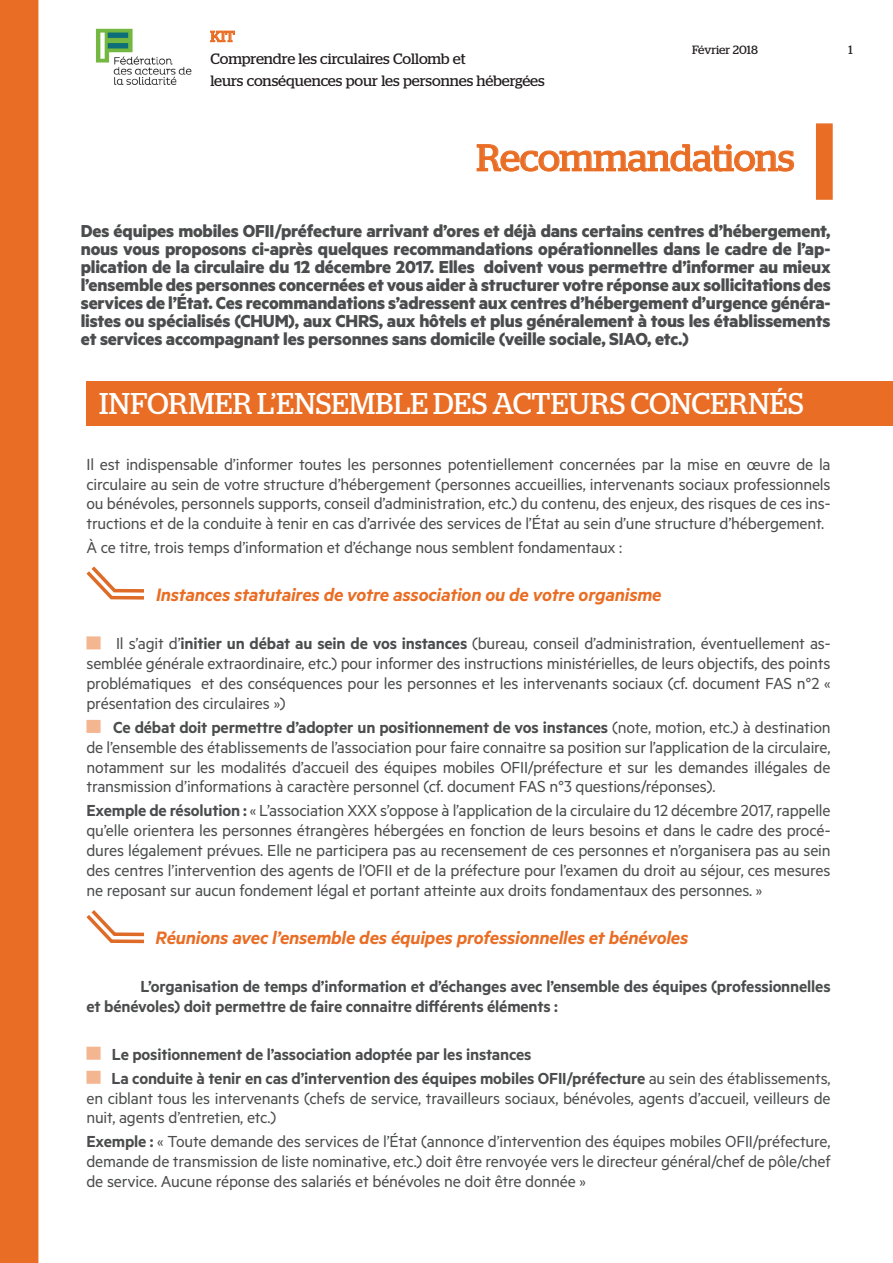
<style>
.page{position:relative;width:893px;height:1263px;background:#fff}
.page>*{position:absolute;margin:0;border:0;box-sizing:border-box;transform-origin:0 0}
.t1{font:37.5px "Stag";letter-spacing:-.015em;color:#e96d24}
.t2{font:30px "Stag";letter-spacing:.01em;color:#fff}
.t3{font:italic 600 20.25px "Metric";letter-spacing:-.01em;color:#e96d24}
.t4{font:700 19.5px/18px "Metric";letter-spacing:-.01em;color:#4b4c4d;text-align:justify}
.t5{font:18px/19.8px "Metric";letter-spacing:-.01em;color:#4b4c4d;text-align:justify}
.t6{font:600 18px/19.8px "Metric";letter-spacing:-.01em;color:#4b4c4d}
.t7{font:15px/22px "Stag";letter-spacing:-.005em;color:#231f20}
.t8{font:15px "Stag";color:#e96d24}
.t9{font:12px "Stag";color:#231f20}
.s1{font-weight:600}
.s2{font-weight:400}
</style>
<div class="page">
<svg style="left:210px;top:30px;width:25px;height:13px"></svg>
<img style="left:95px;top:28px;width:97px;height:57px">
<svg style="left:476px;top:144px;width:318px;height:28px"></svg>
<div style="left:816px;top:123px;width:17px;height:77px;background:#e96d24;border:2px solid #e96d24"></div>
<div style="left:0;top:0;width:38px;height:1263px;background:#e96d24"></div>
<div style="left:86px;top:381px;width:807px;height:45px;background:#e96d24"></div>
<div style="left:86px;top:636px;width:15px;height:13px;background:#f4b691"></div>
<div style="left:86px;top:720px;width:15px;height:13px;background:#f4b691"></div>
<div style="left:86px;top:1047px;width:15px;height:13px;background:#f4b691"></div>
<div style="left:86px;top:1071px;width:15px;height:13px;background:#f4b691"></div>
<svg style="left:86px;top:566px;width:58px;height:34px"></svg>
<svg style="left:86px;top:910px;width:58px;height:34px"></svg>
<p class="t8" style="left:210px;top:28px;width:26px">KIT</p>
<p class="t7" style="left:210px;top:47px;width:336px">Comprendre les circulaires Collomb et<br>leurs conséquences pour les personnes hébergées</p>
<p class="t9" style="left:692px;top:43px;width:67px">Février 2018</p>
<p class="t9" style="left:848px;top:43px;width:6px">1</p>
<h1 class="t1" style="left:477px;top:136px;width:319px">Recommandations</h1>
<p class="t4" style="left:81px;top:221px;width:751px">Des équipes mobiles OFII/préfecture arrivant d’ores et déjà dans certains centres d’hébergement, nous vous proposons ci-après quelques recommandations opérationnelles dans le cadre de l’ap&shy;plication de la circulaire du 12 décembre 2017. Elles doivent vous permettre d’informer au mieux l’ensemble des personnes concernées et vous aider à structurer votre réponse aux sollicitations des services de l’État. Ces recommandations s’adressent aux centres d’hébergement d’urgence généra&shy;listes ou spécialisés (CHUM), aux CHRS, aux hôtels et plus généralement à tous les établissements et services accompagnant les personnes sans domicile (veille sociale, SIAO, etc.)</p>
<h2 class="t2" style="left:99px;top:386px;width:706px">Informer l’ensemble des acteurs concernés</h2>
<p class="t5" style="left:86px;top:454px;width:746px">Il est indispensable d’informer toutes les personnes potentiellement concernées par la mise en œuvre de la circulaire au sein de votre structure d’hébergement (personnes accueillies, intervenants sociaux professionnels ou bénévoles, personnels supports, conseil d’administration, etc.) du contenu, des enjeux, des risques de ces ins&shy;tructions et de la conduite à tenir en cas d’arrivée des services de l’État au sein d’une structure d’hébergement.</p>
<p class="t5" style="left:86px;top:537px;width:537px">À ce titre, trois temps d’information et d’échange nous semblent fondamentaux :</p>
<p class="t3" style="left:156px;top:583px;width:507px">Instances statutaires de votre association ou de votre organisme</p>
<p class="t5" style="left:86px;top:633px;width:746px;text-indent:30px">Il s’agit d’<span class="s1">initier un débat au sein de vos instances</span> (bureau, conseil d’administration, éventuellement as&shy;semblée générale extraordinaire, etc.) pour informer des instructions ministérielles, de leurs objectifs, des points problématiques et des conséquences pour les personnes et les intervenants sociaux (cf. document FAS n°2 « présentation des circulaires »)</p>
<p class="t5" style="left:86px;top:717px;width:746px;text-indent:27px"><span class="s1">Ce débat doit permettre d’adopter un positionnement de vos instances</span> (note, motion, etc.) à destination de l’ensemble des établissements de l’association pour faire connaitre sa position sur l’application de la circulaire, notamment sur les modalités d’accueil des équipes mobiles OFII/préfecture et sur les demandes illégales de transmission d’informations à caractère personnel (cf. document FAS n°3 questions/réponses).</p>
<p class="t5" style="left:86px;top:800px;width:746px"><span class="s1">Exemple de résolution :</span> « L’association XXX s’oppose à l’application de la circulaire du 12 décembre 2017, rappelle qu’elle orientera les personnes étrangères hébergées en fonction de leurs besoins et dans le cadre des procé&shy;dures légalement prévues. Elle ne participera pas au recensement de ces personnes et n’organisera pas au sein des centres l’intervention des agents de l’OFII et de la préfecture pour l’examen du droit au séjour, ces mesures ne reposant sur aucun fondement légal et portant atteinte aux droits fondamentaux des personnes. »</p>
<p class="t3" style="left:156px;top:925px;width:534px">Réunions avec l’ensemble des équipes professionnelles et bénévoles</p>
<p class="t6" style="left:86px;top:976px;width:746px;text-indent:54px">L’organisation de temps d’information et d’échanges avec l’ensemble des équipes (professionnelles et bénévoles) doit permettre de faire connaitre différents éléments :</p>
<p class="t6" style="left:112px;top:1041px;width:721px;line-height:24px">Le positionnement de l’association adoptée par les instances<br>La conduite à tenir en cas d’intervention des équipes mobiles OFII/préfecture <span class="s2">au sein des établissements,</span></p>
<p class="t5" style="left:86px;top:1087px;width:746px">en ciblant tous les intervenants (chefs de service, travailleurs sociaux, bénévoles, agents d’accueil, veilleurs de nuit, agents d’entretien, etc.)</p>
<p class="t5" style="left:86px;top:1131px;width:746px"><span class="s1">Exemple :</span> « Toute demande des services de l’État (annonce d’intervention des équipes mobiles OFII/préfecture, demande de transmission de liste nominative, etc.) doit être renvoyée vers le directeur général/chef de pôle/chef de service. Aucune réponse des salariés et bénévoles ne doit être donnée »</p>
</div>
